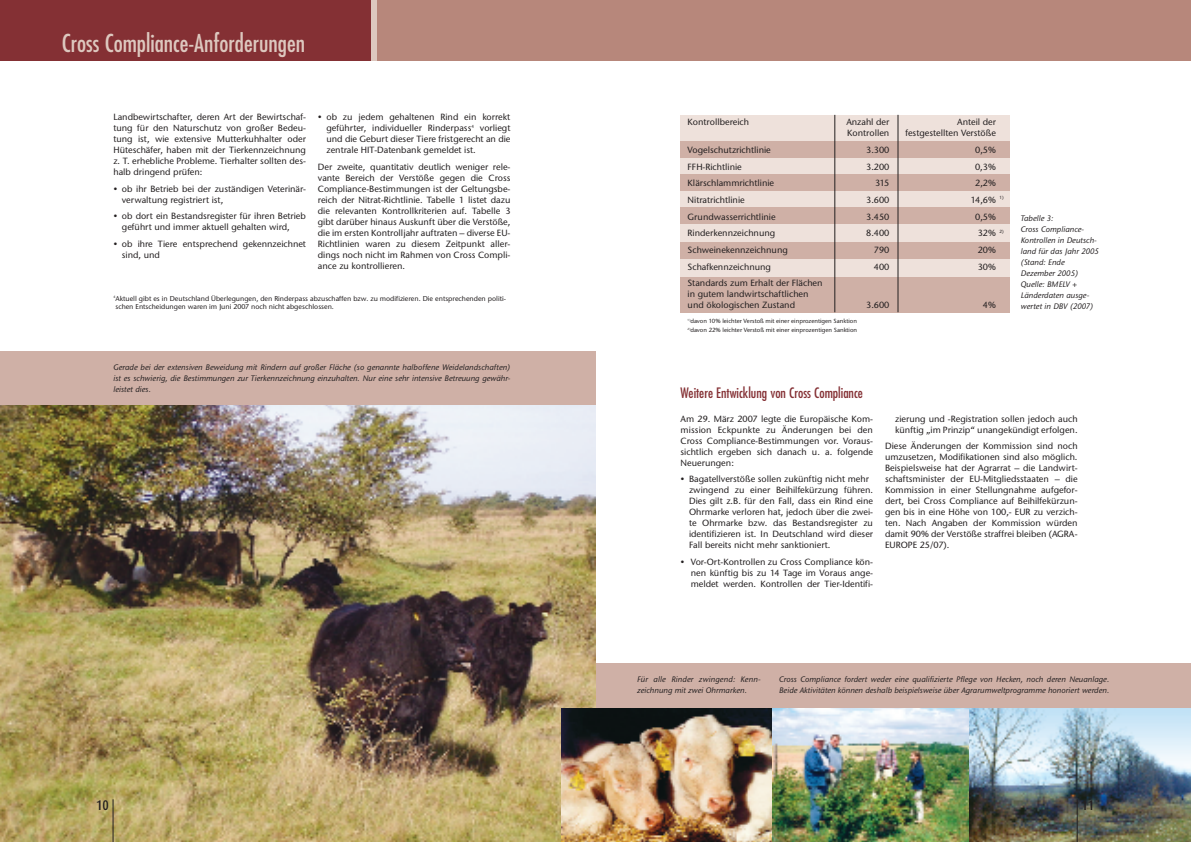
<style>
.page{position:relative;width:1191px;height:842px;background:#fff}
.page>*{position:absolute;margin:0;border:0;box-sizing:border-box;transform-origin:0 0}
.t1{font:condensed 24px "Futura";color:#ddc8bf}
.t2{font:condensed 14px "Futura";color:#843034}
.t3{font:500 14px "Dax Condensed";color:#231f20}
.t4{font:500 9px/11px "Stone Sans ITC";color:#231f20}
.t5{font:italic 500 8px/11px "Stone Sans ITC";color:#231f20}
.t6{font:500 7px/8.4px "Stone Sans ITC";color:#231f20}
.t7{font:500 6px/9px "Stone Sans ITC";color:#231f20}
</style>
<div class="page">
<img style="left:0;top:405px;width:595px;height:437px">
<div style="left:0;top:351px;width:595px;height:54px;background:#cfb0a6"></div>
<div style="left:0;top:0;width:1191px;height:60px;background:#b7877b"></div>
<div style="left:0;top:0;width:371px;height:60px;background:#843034"></div>
<div style="left:372px;top:0;width:5px;height:60px;background:#ddc8bf"></div>
<div style="left:676px;top:115px;width:351px;height:198px;background:#eee1db"></div>
<div style="left:674px;top:142px;width:353px;height:16px;background:#cfb0a6"></div>
<div style="left:677px;top:175px;width:353px;height:16px;background:#cfb0a6"></div>
<div style="left:676px;top:208px;width:353px;height:16px;background:#cfb0a6"></div>
<div style="left:677px;top:242px;width:353px;height:16px;background:#cfb0a6"></div>
<div style="left:678px;top:277px;width:351px;height:35px;background:#cfb0a6"></div>
<img style="left:771px;top:708px;width:198px;height:134px">
<img style="left:969px;top:708px;width:222px;height:134px">
<div style="left:661px;top:108px;width:19px;height:210px;background:#fff"></div>
<div style="left:1010px;top:109px;width:21px;height:211px;background:#fff"></div>
<hr style="left:834px;top:115px;width:1px;height:197px;background:#231f20">
<hr style="left:897px;top:115px;width:1px;height:197px;background:#231f20">
<div style="left:596px;top:663px;width:595px;height:45px;background:#cfb0a6"></div>
<img style="left:561px;top:708px;width:210px;height:134px">
<hr style="left:1076px;top:799px;width:1px;height:43px;background:#231f20">
<hr style="left:113px;top:799px;width:1px;height:43px;background:#231f20">
<h1 class="t1" style="left:62px;top:32px;width:245px">Cross Compliance-Anforderungen</h1>
<p class="t4" style="left:326px;top:113px;width:185px;text-align:justify;text-indent:-9px">• ob zu jedem gehaltenen Rind ein korrekt geführter, individueller Rinderpass<sup>4</sup> vorliegt und die Geburt dieser Tiere fristgerecht an die zentrale HIT-Datenbank gemeldet ist.</p>
<p class="t4" style="left:318px;top:162px;width:194px;text-align:justify">Der zweite, quantitativ deutlich weniger rele&shy;vante Bereich der Verstöße gegen die Cross Compliance-Bestimmungen ist der Geltungsbe&shy;reich der Nitrat-Richtlinie. Tabelle 1 listet dazu die relevanten Kontrollkriterien auf. Tabelle 3 gibt darüber hinaus Auskunft über die Verstöße, die im ersten Kontrolljahr auftraten – diverse EU-Richtlinien waren zu diesem Zeitpunkt aller&shy;dings noch nicht im Rahmen von Cross Compli&shy;ance zu kontrollieren.</p>
<p class="t6" style="left:113px;top:295px;width:394px"><sup>4</sup>Aktuell gibt es in Deutschland Überlegungen, den Rinderpass abzuschaffen bzw. zu modifizieren. Die entsprechenden politi&shy;schen Entscheidungen waren im Juni 2007 noch nicht abgeschlossen.</p>
<p class="t4" style="left:113px;top:113px;width:194px;text-align:justify">Landbewirtschafter, deren Art der Bewirtschaf&shy;tung für den Naturschutz von großer Bedeu&shy;tung ist, wie extensive Mutterkuhhalter oder Hüteschäfer, haben mit der Tierkennzeichnung z. T. erhebliche Probleme. Tierhalter sollten des&shy;halb dringend prüfen:</p>
<p class="t4" style="left:122px;top:184px;width:185px;text-indent:-9px">• ob ihr Betrieb bei der zuständigen Veterinär&shy;verwaltung registriert ist,</p>
<p class="t4" style="left:122px;top:212px;width:185px;text-indent:-9px">• ob dort ein Bestandsregister für ihren Betrieb geführt und immer aktuell gehalten wird,</p>
<p class="t4" style="left:122px;top:240px;width:186px;text-indent:-9px">• ob ihre Tiere entsprechend gekennzeichnet sind, und</p>
<p class="t5" style="left:113px;top:363px;width:398px;text-align:justify">Gerade bei der extensiven Beweidung mit Rindern auf großer Fläche (so genannte halboffene Weidelandschaften) ist es schwierig, die Bestimmungen zur Tierkennzeichnung einzuhalten. Nur eine sehr intensive Betreuung gewähr&shy;leistet dies.</p>
<p class="t4" style="left:687px;top:118px;width:63px">Kontrollbereich</p>
<p class="t4" style="left:846px;top:118px;width:45px">Anzahl der</p>
<p class="t4" style="left:957px;top:118px;width:40px">Anteil der</p>
<p class="t4" style="left:847px;top:129px;width:44px">Kontrollen</p>
<p class="t4" style="left:905px;top:129px;width:92px">festgestellten Verstöße</p>
<p class="t4" style="left:687px;top:145px;width:85px">Vogelschutzrichtlinie</p>
<p class="t4" style="left:866px;top:145px;width:25px">3.300</p>
<p class="t4" style="left:975px;top:145px;width:22px">0,5%</p>
<p class="t4" style="left:687px;top:162px;width:56px">FFH-Richtlinie</p>
<p class="t4" style="left:866px;top:162px;width:25px">3.200</p>
<p class="t4" style="left:975px;top:162px;width:22px">0,3%</p>
<p class="t4" style="left:687px;top:179px;width:88px">Klärschlammrichtlinie</p>
<p class="t4" style="left:875px;top:179px;width:16px">315</p>
<p class="t4" style="left:975px;top:179px;width:22px">2,2%</p>
<p class="t4" style="left:687px;top:195px;width:59px">Nitratrichtlinie</p>
<p class="t4" style="left:866px;top:195px;width:25px">3.600</p>
<p class="t4" style="left:970px;top:195px;width:35px">14,6% <sup>1)</sup></p>
<p class="t4" style="left:687px;top:212px;width:89px">Grundwasserrichtlinie</p>
<p class="t4" style="left:866px;top:212px;width:25px">3.450</p>
<p class="t4" style="left:975px;top:212px;width:22px">0,5%</p>
<p class="t4" style="left:687px;top:229px;width:89px">Rinderkennzeichnung</p>
<p class="t4" style="left:866px;top:229px;width:25px">8.400</p>
<p class="t4" style="left:977px;top:229px;width:28px">32% <sup>2)</sup></p>
<p class="t4" style="left:687px;top:245px;width:102px">Schweinekennzeichnung</p>
<p class="t4" style="left:874px;top:245px;width:17px">790</p>
<p class="t4" style="left:977px;top:245px;width:20px">20%</p>
<p class="t4" style="left:687px;top:262px;width:85px">Schafkennzeichnung</p>
<p class="t4" style="left:874px;top:262px;width:17px">400</p>
<p class="t4" style="left:977px;top:262px;width:20px">30%</p>
<p class="t4" style="left:687px;top:279px;width:136px">Standards zum Erhalt der Flächen in gutem landwirtschaftlichen und ökologischen Zustand</p>
<p class="t4" style="left:866px;top:301px;width:25px">3.600</p>
<p class="t4" style="left:983px;top:301px;width:15px">4%</p>
<p class="t7" style="left:687px;top:317px;width:171px"><sup>1)</sup>davon 10% leichter Verstoß mit einer einprozentigen Sanktion<br><sup>2)</sup>davon 22% leichter Verstoß mit einer einprozentigen Sanktion</p>
<p class="t5" style="left:1020px;top:213px;width:80px">Tabelle 3:<br>Cross Compliance-<br>Kontrollen in Deutsch&shy;land für das Jahr 2005 (Stand: Ende<br>Dezember 2005)<br>Quelle: BMELV +<br>Länderdaten ausge&shy;wertet in DBV (2007)</p>
<h2 class="t2" style="left:680px;top:386px;width:184px">Weitere Entwicklung von Cross Compliance</h2>
<p class="t4" style="left:680px;top:414px;width:194px;text-align:justify">Am 29. März 2007 legte die Europäische Kom&shy;mission Eckpunkte zu Änderungen bei den Cross Compliance-Bestimmungen vor. Voraus&shy;sichtlich ergeben sich danach u. a. folgende Neuerungen:</p>
<p class="t4" style="left:689px;top:475px;width:186px;text-indent:-9px">• Bagatellverstöße sollen zukünftig nicht mehr zwingend zu einer Beihilfekürzung führen.<br>Dies gilt z.B. für den Fall, dass ein Rind eine Ohrmarke verloren hat, jedoch über die zwei&shy;te Ohrmarke bzw. das Bestandsregister zu identifizieren ist. In Deutschland wird dieser Fall bereits nicht mehr sanktioniert.</p>
<p class="t4" style="left:690px;top:557px;width:184px;text-align:justify;text-indent:-10px">• Vor-Ort-Kontrollen zu Cross Compliance kön&shy;nen künftig bis zu 14 Tage im Voraus ange&shy;meldet werden. Kontrollen der Tier-Identifi-</p>
<p class="t4" style="left:895px;top:414px;width:184px">zierung und -Registration sollen jedoch auch künftig „im Prinzip“ unangekündigt erfolgen.</p>
<p class="t4" style="left:885px;top:442px;width:194px;text-align:justify">Diese Änderungen der Kommission sind noch umzusetzen, Modifikationen sind also möglich.<br>Beispielsweise hat der Agrarrat – die Landwirt&shy;schaftsminister der EU-Mitgliedsstaaten – die Kommission in einer Stellungnahme aufgefor&shy;dert, bei Cross Compliance auf Beihilfekürzun&shy;gen bis in eine Höhe von 100,- EUR zu verzich&shy;ten. Nach Angaben der Kommission würden damit 90% der Verstöße straffrei bleiben (AGRA-EUROPE 25/07).</p>
<p class="t5" style="left:637px;top:675px;width:125px">Für alle Rinder zwingend: Kenn&shy;zeichnung mit zwei Ohrmarken.</p>
<p class="t5" style="left:779px;top:675px;width:332px">Cross Compliance fordert weder eine qualifizierte Pflege von Hecken, noch deren Neuanlage.<br>Beide Aktivitäten können deshalb beispielsweise über Agrarumweltprogramme honoriert werden.</p>
<h2 class="t3" style="left:96px;top:799px;width:14px">10</h2>
<h2 class="t3" style="left:1081px;top:799px;width:14px">11</h2>
</div>
